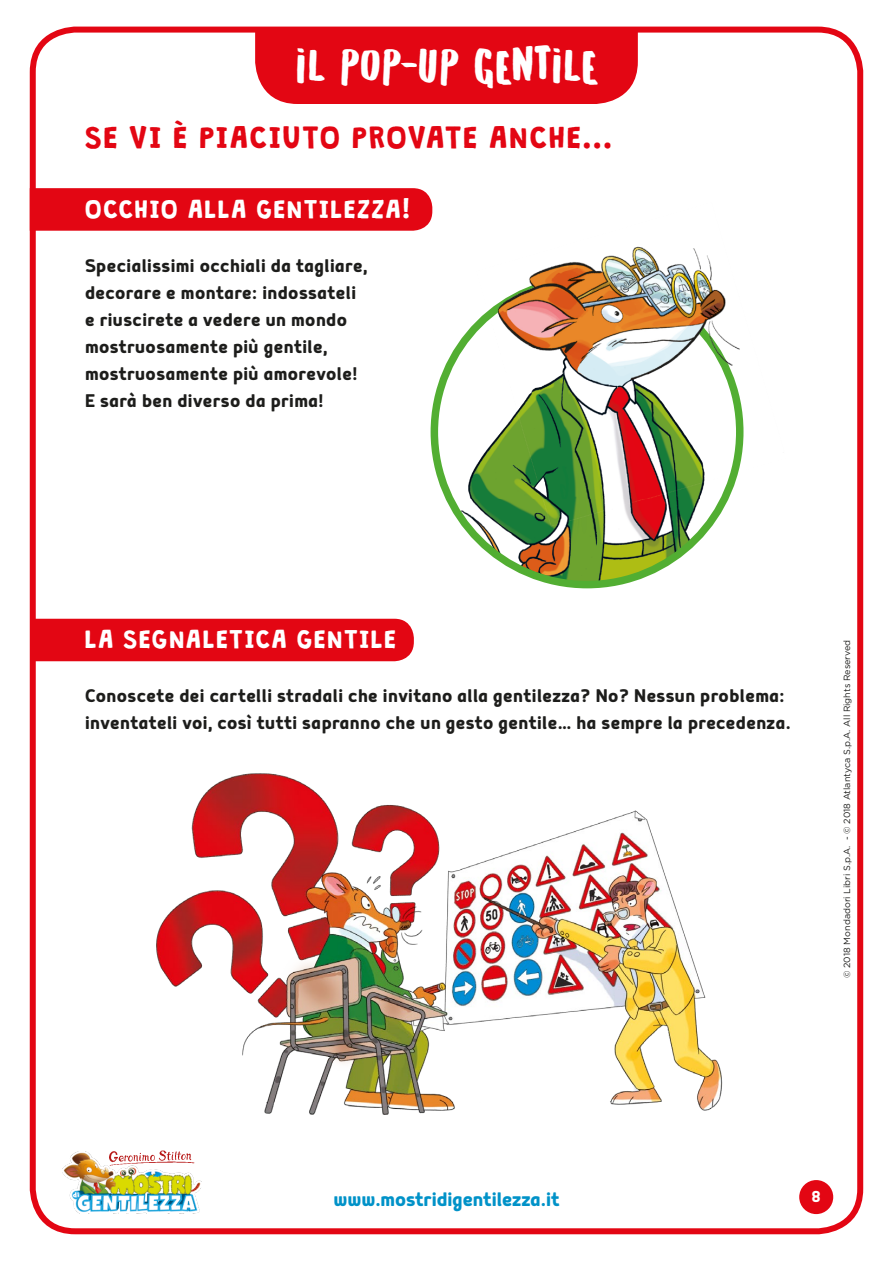
<style>
.page{position:relative;width:893px;height:1263px;background:#fff}
.page>*{position:absolute;margin:0;border:0;box-sizing:border-box;transform-origin:0 0}
.t1{font:27px "Granstander Clean";letter-spacing:.045em;color:#e30613}
.t2{font:700 24px "Mairy";color:#0092c8}
.t3{font:700 22.5px/27px "Mairy";letter-spacing:.02em;color:#1d1d1b}
.t4{font:22.5px "Granstander Clean";letter-spacing:.045em;color:#fff}
.t5{font:21px "Hand Originals";letter-spacing:.1em;color:#fff}
.t6{font:700 19.5px "Mairy";color:#fff}
.t7{font:9px "Gotham";color:#1d1d1b}
</style>
<div class="page">
<div style="left:255px;top:34px;width:383px;height:70px;background:#e30613"></div>
<div style="left:30px;top:27px;width:833px;height:1207px;border:6px solid #e30613;border-radius:43px"></div>
<div style="left:30px;top:188px;width:402px;height:43px;background:#e30613"></div>
<div style="left:31px;top:619px;width:383px;height:42px;background:#e30613"></div>
<img style="left:157px;top:774px;width:566px;height:340px">
<svg style="left:434px;top:279px;width:306px;height:306px"></svg>
<img style="left:460px;top:499px;width:269px;height:86px">
<img style="left:460px;top:246px;width:284px;height:253px">
<div style="left:799px;top:1180px;width:34px;height:34px;background:#e30613;border-radius:50%"></div>
<img style="left:63px;top:1151px;width:139px;height:63px">
<img style="left:109px;top:1151px;width:86px;height:15px">
<p class="t5" style="left:297px;top:60px;width:301px">IL POP-UP GENTILE</p>
<p class="t1" style="left:85px;top:123px;width:529px">SE VI È PIACIUTO PROVATE ANCHE...</p>
<p class="t4" style="left:85px;top:197px;width:328px">OCCHIO ALLA GENTILEZZA!</p>
<p class="t3" style="left:85px;top:251px;width:284px">Specialissimi occhiali da tagliare, decorare e montare: indossateli e riuscirete a vedere un mondo mostruosamente più gentile, mostruosamente più amorevole!<br>E sarà ben diverso da prima!</p>
<p class="t4" style="left:85px;top:627px;width:313px">LA SEGNALETICA GENTILE</p>
<p class="t3" style="left:85px;top:682px;width:707px">Conoscete dei cartelli stradali che invitano alla gentilezza? No? Nessun problema: inventateli voi, così tutti sapranno che un gesto gentile… ha sempre la precedenza.</p>
<p class="t7" style="left:841px;top:978px;width:340px;rotate:-90deg">© 2018 Mondadori Libri S.p.A. - © 2018 Atlantyca S.p.A. All Rights Reserved</p>
<p class="t2" style="left:333px;top:1185px;width:228px">www.mostridigentilezza.it</p>
<p class="t6" style="left:811px;top:1185px;width:11px">8</p>
</div>
